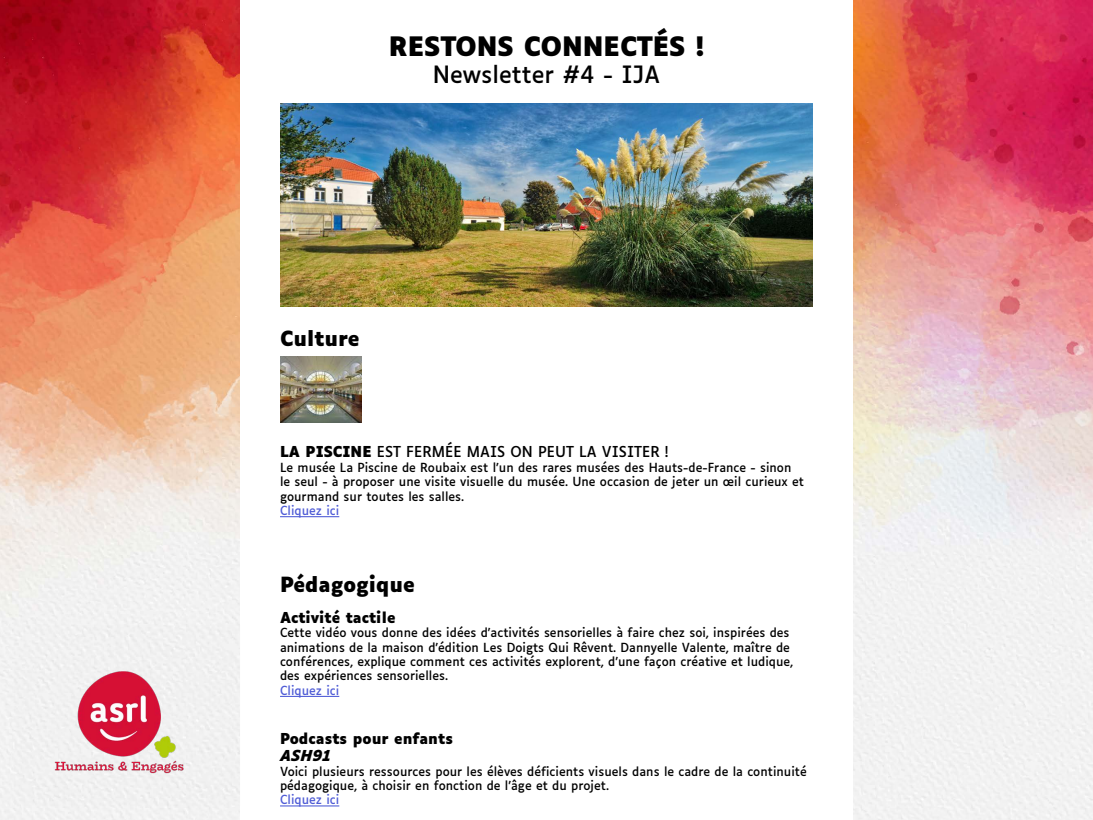
<style>
.page{position:relative;width:1093px;height:820px;background:#fff}
.page>*{position:absolute;margin:0;border:0;box-sizing:border-box;transform-origin:0 0}
.t1{font:700 25.6px "Luciole";color:#000}
.t2{font:22.8px "Luciole";color:#000}
.t3{font:700 20px "Luciole";color:#000}
.t4{font:14.4px "Luciole";color:#000}
.t5{font:700 14.4px "Luciole";color:#000}
.t6{font:italic 700 14.4px "Luciole";color:#000}
.t7{font:12px/14.4px "Luciole";color:#000}
.t8{font:12px "Luciole";color:#4f5cd6}
.s1{font-weight:700}
</style>
<div class="page">
<img style="left:0;top:0;width:1093px;height:819px">
<div style="left:240px;top:0;width:613px;height:819px;background:#fff"></div>
<img style="left:14px;top:625px;width:226px;height:180px">
<hr style="left:280px;top:516px;width:59px;height:1px;background:#4f5cd6">
<img style="left:280px;top:356px;width:82px;height:66px">
<hr style="left:280px;top:695px;width:59px;height:1px;background:#4f5cd6">
<hr style="left:280px;top:805px;width:59px;height:1px;background:#4f5cd6">
<img style="left:280px;top:103px;width:533px;height:203px">
<h1 class="t1" style="left:389px;top:32px;width:316px">RESTONS CONNECTÉS !</h1>
<h2 class="t2" style="left:433px;top:54px;width:229px">Newsletter #4 - IJA</h2>
<h3 class="t3" style="left:280px;top:327px;width:81px">Culture</h3>
<p class="t4" style="left:280px;top:439px;width:390px"><span class="s1">LA PISCINE</span> EST FERMÉE MAIS ON PEUT LA VISITER !</p>
<p class="t7" style="left:280px;top:459px;width:526px">Le musée La Piscine de Roubaix est l’un des rares musées des Hauts-de-France - sinon le seul - à proposer une visite visuelle du musée. Une occasion de jeter un œil curieux et gourmand sur toutes les salles.</p>
<p class="t8" style="left:280px;top:499px;width:61px">Cliquez ici</p>
<h3 class="t3" style="left:280px;top:573px;width:136px">Pédagogique</h3>
<p class="t5" style="left:280px;top:609px;width:117px">Activité tactile</p>
<p class="t7" style="left:280px;top:624px;width:515px">Cette vidéo vous donne des idées d’activités sensorielles à faire chez soi, inspirées des animations de la maison d’édition Les Doigts Qui Rêvent. Dannyelle Valente, maître de conférences, explique comment ces activités explorent, d’une façon créative et ludique, des expériences sensorielles.</p>
<p class="t8" style="left:280px;top:679px;width:61px">Cliquez ici</p>
<p class="t5" style="left:280px;top:730px;width:174px">Podcasts pour enfants</p>
<p class="t6" style="left:280px;top:747px;width:52px">ASH91</p>
<p class="t7" style="left:280px;top:762px;width:528px">Voici plusieurs ressources pour les élèves déficients visuels dans le cadre de la continuité pédagogique, à choisir en fonction de l’âge et du projet.</p>
<p class="t8" style="left:280px;top:788px;width:61px">Cliquez ici</p>
</div>
